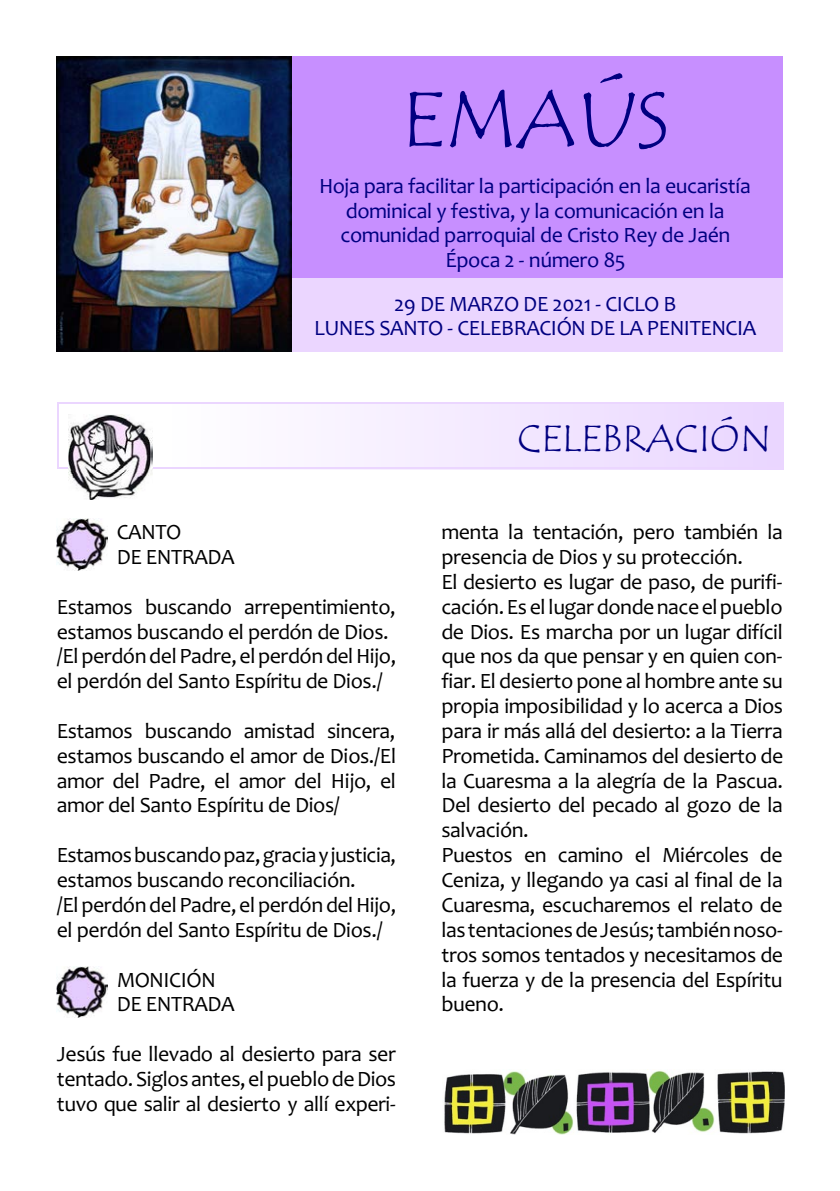
<style>
.page{position:relative;width:840px;height:1191px;background:#fff}
.page>*{position:absolute;margin:0;border:0;box-sizing:border-box;transform-origin:0 0}
.t1{font:80px "Tempus Sans ITC";letter-spacing:.005em;color:#000080}
.t2{font:38px "Tempus Sans ITC";letter-spacing:.005em;color:#000080}
.t3{font:22px/24.8px "Candara";letter-spacing:-.02em;color:#000}
.t4{font:22px/24.6px "Candara";letter-spacing:-.02em;color:#000080;text-align:center}
</style>
<div class="page">
<div style="left:287px;top:57px;width:495px;height:221px;background:#c78fff"></div>
<div style="left:287px;top:278px;width:495px;height:74px;background:#ebd6ff"></div>
<hr style="left:57px;top:402px;width:1px;height:67px;background:#ebd6ff">
<hr style="left:57px;top:402px;width:113px;height:2px;background:#ebd6ff">
<hr style="left:57px;top:467px;width:113px;height:2px;background:#ebd6ff">
<hr style="left:780px;top:402px;width:2px;height:67px;background:#ebd6ff">
<hr style="left:171px;top:402px;width:611px;height:2px;background:#ebd6ff">
<hr style="left:171px;top:467px;width:611px;height:2px;background:#ebd6ff">
<img style="left:57px;top:519px;width:51px;height:51px">
<img style="left:57px;top:966px;width:51px;height:51px">
<img style="left:444px;top:1070px;width:339px;height:64px">
<img style="left:69px;top:414px;width:84px;height:85px">
<img style="left:57px;top:57px;width:235px;height:295px">
<h1 class="t1" style="left:401px;top:75px;width:269px">EMAÚS</h1>
<p class="t4" style="left:319px;top:176px;width:433px">Hoja para facilitar la participación en la eucaristía dominical y festiva, y la comunicación en la comunidad parroquial de Cristo Rey de Jaén Época 2 - número 85</p>
<p class="t4" style="left:314px;top:293px;width:443px">29 DE MARZO DE 2021 - CICLO B<br>LUNES SANTO - CELEBRACIÓN DE LA PENITENCIA</p>
<p class="t3" style="left:117px;top:522px;width:119px">CANTO<br>DE ENTRADA</p>
<p class="t3" style="left:57px;top:596px;width:341px">Estamos buscando arrepentimiento, estamos buscando el perdón de Dios. /El perdón del Padre, el perdón del Hijo, el perdón del Santo Espíritu de Dios./</p>
<p class="t3" style="left:57px;top:720px;width:340px;text-align:justify">Estamos buscando amistad sincera, estamos buscando el amor de Dios./El amor del Padre, el amor del Hijo, el amor del Santo Espíritu de Dios/</p>
<p class="t3" style="left:57px;top:844px;width:341px">Estamos buscando paz, gracia y justicia, estamos buscando reconciliación.<br>/El perdón del Padre, el perdón del Hijo, el perdón del Santo Espíritu de Dios./</p>
<p class="t3" style="left:117px;top:969px;width:119px">MONICIÓN<br>DE ENTRADA</p>
<p class="t3" style="left:57px;top:1043px;width:341px;text-align:justify">Jesús fue llevado al desierto para ser tentado. Siglos antes, el pueblo de Dios tuvo que salir al desierto y allí experi-</p>
<h2 class="t2" style="left:517px;top:417px;width:255px">CELEBRACIÓN</h2>
<p class="t3" style="left:441px;top:522px;width:343px">menta la tentación, pero también la presencia de Dios y su protección.<br>El desierto es lugar de paso, de purifi&shy;cación. Es el lugar donde nace el pueblo de Dios. Es marcha por un lugar difícil que nos da que pensar y en quien con&shy;fiar. El desierto pone al hombre ante su propia imposibilidad y lo acerca a Dios para ir más allá del desierto: a la Tierra Prometida. Caminamos del desierto de la Cuaresma a la alegría de la Pascua.<br>Del desierto del pecado al gozo de la salvación.<br>Puestos en camino el Miércoles de Ceniza, y llegando ya casi al final de la Cuaresma, escucharemos el relato de las tentaciones de Jesús; también noso&shy;tros somos tentados y necesitamos de la fuerza y de la presencia del Espíritu bueno.</p>
</div>
